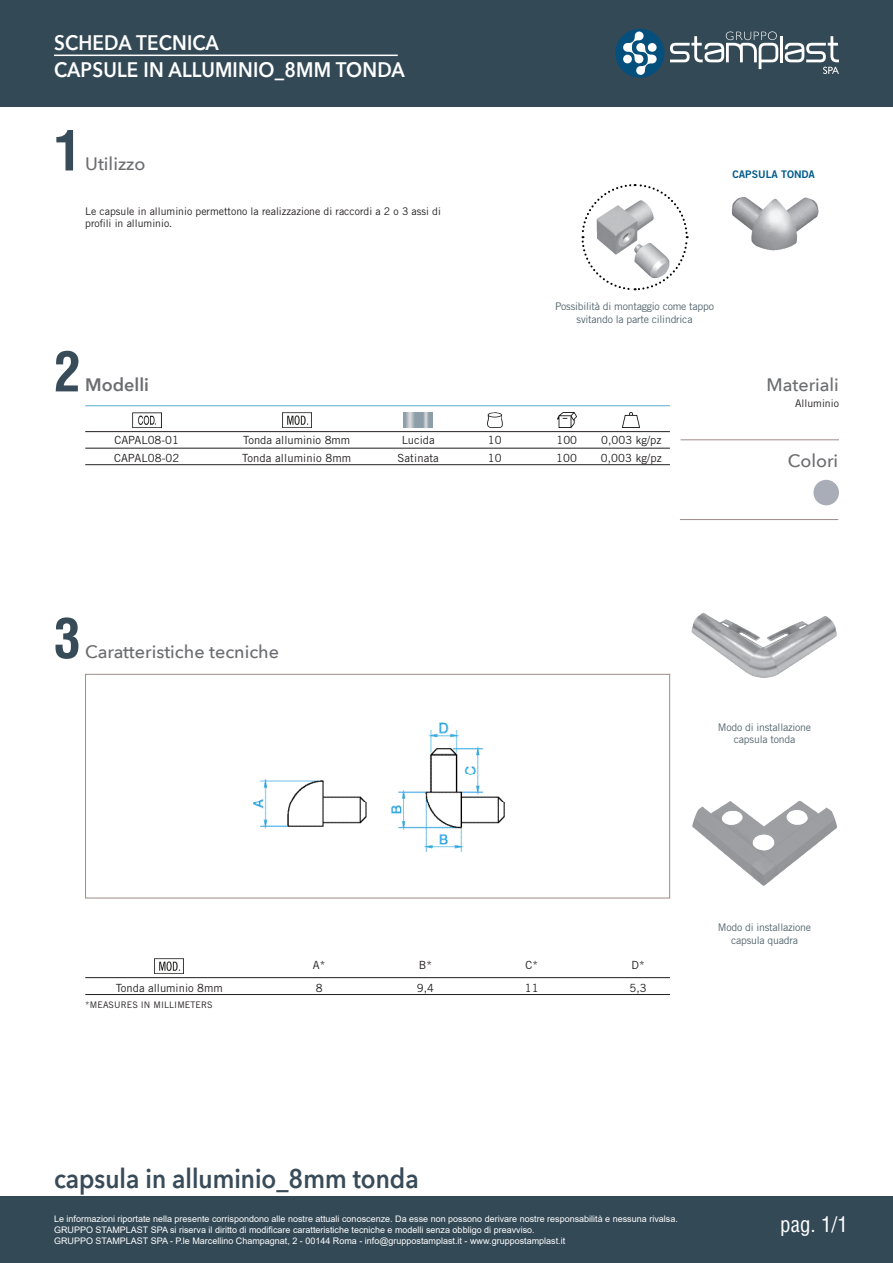
<style>
.page{position:relative;width:893px;height:1263px;background:#fff}
.page>*{position:absolute;margin:0;border:0;box-sizing:border-box;transform-origin:0 0}
.t1{font:700 condensed 54px "Helvetica CE";color:#384b59}
.t2{font:600 27px "Avenir Next";color:#384b59;scale:.9 1}
.t3{font:600 21px "Avenir Next";letter-spacing:.01em;color:#fff;scale:.9 1}
.t4{font:condensed 21px "Helvetica";color:#fff}
.t5{font:500 18px "Avenir Next";color:#6c6d70}
.t6{font:600 18px "Avenir Next";color:#6c6d70}
.Contenuto_Catalogo{font:11.25px "Trade Gothic LT Std";color:#231f20}
.t7{font:10.5px/12.6px "Trade Gothic LT Std";letter-spacing:-.02em;color:#53656e;text-align:center}
.t8{font:10.5px/12.6px "Trade Gothic LT Std";color:#231f20}
.t9{font:10.5px "Trade Gothic LT Std Bd 2";color:#005b8d}
.t10{font:9px "Arial";color:#fff}
.Contenuto_Catalogo-2{font:9px "Trade Gothic LT Std";letter-spacing:.01em;color:#231f20}
</style>
<div class="page">
<div style="left:0;top:1197px;width:893px;height:66px;background:#334956"></div>
<div style="left:0;top:0;width:893px;height:106px;background:#334956"></div>
<div style="left:615px;top:29px;width:49px;height:49px;background:#054f7d;border-radius:50%"></div>
<hr style="left:780px;top:36px;width:3px;height:26px;background:#fff">
<svg style="left:670px;top:31px;width:108px;height:38px"></svg>
<svg style="left:623px;top:31px;width:34px;height:44px"></svg>
<div style="left:648px;top:43px;width:9px;height:9px;background:#fff;border-radius:50%"></div>
<div style="left:623px;top:55px;width:9px;height:8px;background:#fff;border-radius:50%"></div>
<svg style="left:785px;top:36px;width:54px;height:38px"></svg>
<hr style="left:54px;top:55px;width:344px;height:1px;background:#fff">
<div style="left:85px;top:674px;width:585px;height:224px;border:1px solid #9d8b89"></div>
<svg style="left:581px;top:184px;width:108px;height:107px"></svg>
<img style="left:732px;top:197px;width:87px;height:54px">
<img style="left:132px;top:412px;width:29px;height:15px">
<img style="left:282px;top:412px;width:29px;height:15px">
<img style="left:404px;top:412px;width:29px;height:15px">
<img style="left:487px;top:412px;width:15px;height:15px">
<img style="left:557px;top:412px;width:20px;height:15px">
<img style="left:623px;top:412px;width:17px;height:15px">
<hr style="left:85px;top:431px;width:585px;height:1px;background:#231f20">
<hr style="left:85px;top:448px;width:585px;height:1px;background:#231f20">
<hr style="left:85px;top:464px;width:585px;height:1px;background:#231f20">
<hr style="left:85px;top:405px;width:585px;height:1px;background:#5aadcd">
<hr style="left:680px;top:519px;width:158px;height:1px;background:#9d8b89">
<hr style="left:681px;top:439px;width:158px;height:1px;background:#9d8b89">
<div style="left:813px;top:480px;width:26px;height:25px;background:#a9adb8;border-radius:50%"></div>
<img style="left:691px;top:613px;width:146px;height:65px">
<img style="left:692px;top:801px;width:145px;height:85px">
<img style="left:253px;top:722px;width:251px;height:130px">
<img style="left:155px;top:959px;width:29px;height:15px">
<hr style="left:85px;top:977px;width:585px;height:1px;background:#231f20">
<hr style="left:85px;top:994px;width:585px;height:1px;background:#231f20">
<p class="t3" style="left:54px;top:24px;width:185px">SCHEDA TECNICA</p>
<p class="t3" style="left:54px;top:51px;width:391px">CAPSULE IN ALLUMINIO_8MM TONDA</p>
<p class="t1" style="left:54px;top:117px;width:28px">1</p>
<p class="t5" style="left:85px;top:149px;width:62px">Utilizzo</p>
<p class="t8" style="left:85px;top:204px;width:357px">Le capsule in alluminio permettono la realizzazione di raccordi a 2 o 3 assi di profili in alluminio.</p>
<p class="t1" style="left:54px;top:338px;width:28px">2</p>
<p class="t6" style="left:85px;top:370px;width:65px">Modelli</p>
<p class="t9" style="left:732px;top:168px;width:84px">CAPSULA TONDA</p>
<p class="t7" style="left:555px;top:300px;width:161px">Possibilità di montaggio come tappo svitando la parte cilindrica</p>
<p class="t5" style="left:767px;top:370px;width:74px">Materiali</p>
<p class="t8" style="left:795px;top:397px;width:45px">Alluminio</p>
<p class="Contenuto_Catalogo" style="left:115px;top:433px;width:66px">CAPAL08-01</p>
<p class="Contenuto_Catalogo" style="left:243px;top:433px;width:109px">Tonda alluminio 8mm</p>
<p class="Contenuto_Catalogo" style="left:402px;top:433px;width:35px">Lucida</p>
<p class="Contenuto_Catalogo" style="left:488px;top:433px;width:15px">10</p>
<p class="Contenuto_Catalogo" style="left:556px;top:433px;width:22px">100</p>
<p class="Contenuto_Catalogo" style="left:601px;top:433px;width:62px">0,003 kg/pz</p>
<p class="Contenuto_Catalogo" style="left:114px;top:451px;width:67px">CAPAL08-02</p>
<p class="Contenuto_Catalogo" style="left:242px;top:451px;width:111px">Tonda alluminio 8mm</p>
<p class="Contenuto_Catalogo" style="left:397px;top:451px;width:43px">Satinata</p>
<p class="Contenuto_Catalogo" style="left:488px;top:451px;width:15px">10</p>
<p class="Contenuto_Catalogo" style="left:556px;top:451px;width:22px">100</p>
<p class="Contenuto_Catalogo" style="left:601px;top:451px;width:63px">0,003 kg/pz</p>
<p class="t5" style="left:788px;top:445px;width:52px">Colori</p>
<p class="t1" style="left:54px;top:605px;width:28px">3</p>
<p class="t5" style="left:85px;top:636px;width:195px">Caratteristiche tecniche</p>
<p class="t7" style="left:718px;top:721px;width:95px">Modo di installazione</p>
<p class="t7" style="left:734px;top:733px;width:63px">capsula tonda</p>
<p class="Contenuto_Catalogo" style="left:313px;top:959px;width:14px">A*</p>
<p class="Contenuto_Catalogo" style="left:419px;top:959px;width:15px">B*</p>
<p class="Contenuto_Catalogo" style="left:525px;top:959px;width:14px">C*</p>
<p class="Contenuto_Catalogo" style="left:631px;top:959px;width:15px">D*</p>
<p class="Contenuto_Catalogo" style="left:116px;top:981px;width:109px">Tonda alluminio 8mm</p>
<p class="Contenuto_Catalogo" style="left:316px;top:981px;width:8px">8</p>
<p class="Contenuto_Catalogo" style="left:417px;top:981px;width:19px">9,4</p>
<p class="Contenuto_Catalogo" style="left:525px;top:981px;width:15px">11</p>
<p class="Contenuto_Catalogo" style="left:629px;top:981px;width:19px">5,3</p>
<p class="Contenuto_Catalogo-2" style="left:85px;top:1000px;width:129px">*MEASURES IN MILLIMETERS</p>
<p class="t7" style="left:718px;top:921px;width:95px">Modo di installazione</p>
<p class="t7" style="left:731px;top:934px;width:68px">capsula quadra</p>
<p class="t2" style="left:54px;top:1155px;width:407px">capsula in alluminio_8mm tonda</p>
<p class="t10" style="left:54px;top:1213px;width:625px">Le informazioni riportate nella presente corrispondono alle nostre attuali conoscenze. Da esse non possono derivare nostre responsabilità e nessuna rivalsa.</p>
<p class="t10" style="left:54px;top:1224px;width:482px">GRUPPO STAMPLAST SPA si riserva il diritto di modificare caratteristiche tecniche e modelli senza obbligo di preavviso.</p>
<p class="t10" style="left:54px;top:1235px;width:513px">GRUPPO STAMPLAST SPA - P.le Marcellino Champagnat, 2 - 00144 Roma - info@gruppostamplast.it - www.gruppostamplast.it</p>
<p class="t4" style="left:780px;top:1211px;width:69px">pag. 1/1</p>
</div>
